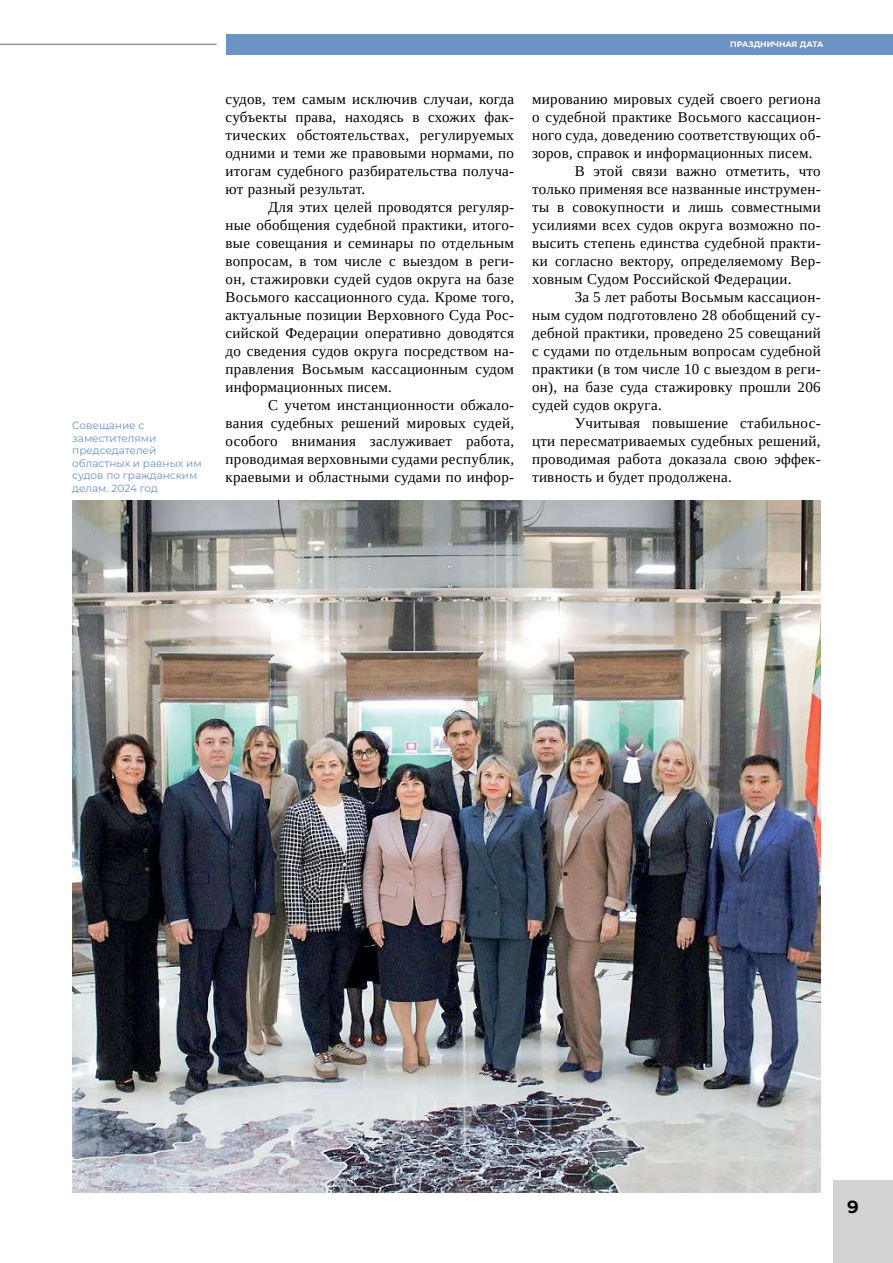
<style>
.page{position:relative;width:893px;height:1263px;background:#fff}
.page>*{position:absolute;margin:0;border:0;box-sizing:border-box;transform-origin:0 0}
.t1{font:700 18px "Muller";color:#000}
.t2{font:15px/18px "Tinos";letter-spacing:.02em;color:#000;text-align:justify}
.t3{font:100 10.5px/12.6px "Montserrat";color:#6b93c4}
.t4{font:700 7.95px "Montserrat";color:#fff}
</style>
<div class="page">
<div style="left:833px;top:1180px;width:60px;height:83px;background:#d1d3d4"></div>
<hr style="left:0;top:44px;width:217px;height:1px;background:#939598">
<div style="left:226px;top:35px;width:667px;height:20px;background:#6b93c4"></div>
<img style="left:72px;top:501px;width:749px;height:692px">
<p class="t3" style="left:72px;top:419px;width:131px">Совещание с заместителями председателей областных и равных им судов по гражданским делам. 2024 год</p>
<p class="t4" style="left:730px;top:38px;width:95px">ПРАЗДНИЧНАЯ ДАТА</p>
<p class="t2" style="left:226px;top:90px;width:290px">судов, тем самым исключив случаи, когда субъекты права, находясь в схожих фак&shy;тических обстоятельствах, регулируемых одними и теми же правовыми нормами, по итогам судебного разбирательства получа&shy;ют разный результат.</p>
<p class="t2" style="left:226px;top:198px;width:290px;text-indent:43px">Для этих целей проводятся регуляр&shy;ные обобщения судебной практики, итого&shy;вые совещания и семинары по отдельным вопросам, в том числе с выездом в реги&shy;он, стажировки судей судов округа на базе Восьмого кассационного суда. Кроме того, актуальные позиции Верховного Суда Рос&shy;сийской Федерации оперативно доводятся до сведения судов округа посредством на&shy;правления Восьмым кассационным судом информационных писем.</p>
<p class="t2" style="left:226px;top:396px;width:290px;text-indent:43px">С учетом инстанционности обжало&shy;вания судебных решений мировых судей, особого внимания заслуживает работа, проводимая верховными судами республик, краевыми и областными судами по инфор-</p>
<p class="t2" style="left:532px;top:90px;width:290px">мированию мировых судей своего региона</p>
<p class="t2" style="left:532px;top:108px;width:290px">о судебной практике Восьмого кассацион-</p>
<p class="t2" style="left:532px;top:126px;width:290px">ного суда, доведению соответствующих об-</p>
<p class="t2" style="left:532px;top:144px;width:282px">зоров, справок и информационных писем.</p>
<p class="t2" style="left:575px;top:162px;width:248px">В этой связи важно отметить, что</p>
<p class="t2" style="left:532px;top:180px;width:290px">только применяя все названные инструмен-</p>
<p class="t2" style="left:532px;top:198px;width:290px">ты в совокупности и лишь совместными</p>
<p class="t2" style="left:532px;top:216px;width:290px">усилиями всех судов округа возможно по-</p>
<p class="t2" style="left:532px;top:234px;width:290px">высить степень единства судебной практи-</p>
<p class="t2" style="left:532px;top:252px;width:290px">ки согласно вектору, определяемому Вер-</p>
<p class="t2" style="left:532px;top:270px;width:261px">ховным Судом Российской Федерации.</p>
<p class="t2" style="left:575px;top:288px;width:248px">За 5 лет работы Восьмым кассацион-</p>
<p class="t2" style="left:532px;top:306px;width:290px">ным судом подготовлено 28 обобщений су-</p>
<p class="t2" style="left:532px;top:324px;width:290px">дебной практики, проведено 25 совещаний</p>
<p class="t2" style="left:532px;top:342px;width:290px">с судами по отдельным вопросам судебной</p>
<p class="t2" style="left:532px;top:360px;width:290px">практики (в том числе 10 с выездом в реги-</p>
<p class="t2" style="left:532px;top:378px;width:290px">он), на базе суда стажировку прошли 206</p>
<p class="t2" style="left:532px;top:396px;width:131px">судей судов округа.</p>
<p class="t2" style="left:575px;top:414px;width:246px">Учитывая повышение стабильнос-</p>
<p class="t2" style="left:532px;top:432px;width:290px">цти пересматриваемых судебных решений,</p>
<p class="t2" style="left:532px;top:450px;width:290px">проводимая работа доказала свою эффек-</p>
<p class="t2" style="left:532px;top:468px;width:201px">тивность и будет продолжена.</p>
<p class="t1" style="left:847px;top:1196px;width:13px">9</p>
</div>
